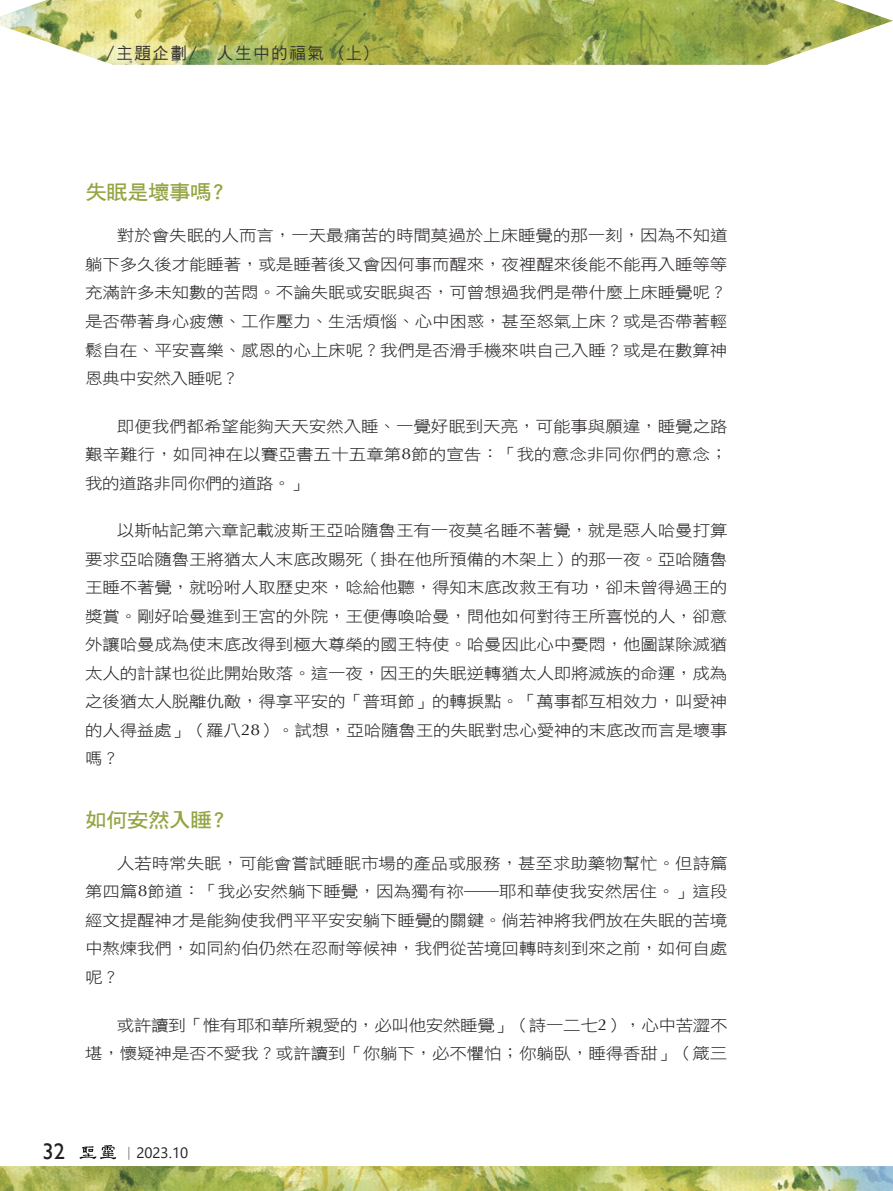
<style>
.page{position:relative;width:893px;height:1191px;background:#fff}
.page>*{position:absolute;margin:0;border:0;box-sizing:border-box;transform-origin:0 0}
.t1{font:22.5px "Gill Sans";color:#231f20}
.大標{font:20.25px "DF Hei W7 WIN BF";letter-spacing:-.04em;color:#93a544;scale:1.08 1}
.作者_大{font:16.5px "DF Hei W5 WIN BF";letter-spacing:.1em;color:#333}
.t2{font:15.75px/28.5px "DF Hei W3 WIN BF";letter-spacing:-.01em;color:#231f20;text-align:justify;scale:1.11 1}
.t3{font:15px "Segoe UI";color:#231f20}
.s1{font-family:"Optima"}
.s2{font-family:"Adobe Ming Std";font-weight:300}
</style>
<div class="page">
<svg style="left:80px;top:1145px;width:36px;height:14px"></svg>
<img style="left:0;top:1167px;width:893px;height:24px">
<img style="left:0;top:0;width:893px;height:65px">
<p class="作者_大" style="left:106px;top:45px;width:267px">/主題企劃/　人生中的福氣 (上)</p>
<p class="大標" style="left:85px;top:182px;width:135px">失眠是壞事嗎？</p>
<p class="t2" style="left:85px;top:221px;width:580px;text-indent:32px">對於會失眠的人而言，一天最痛苦的時間莫過於上床睡覺的那一刻，因為不知道躺下多久後才能睡著，或是睡著後又會因何事而醒來，夜裡醒來後能不能再入睡等等充滿許多未知數的苦悶。不論失眠或安眠與否，可曾想過我們是帶什麼上床睡覺呢？是否帶著身心疲憊、工作壓力、生活煩惱、心中困惑，甚至怒氣上床？或是否帶著輕鬆自在、平安喜樂、感恩的心上床呢？我們是否滑手機來哄自己入睡？或是在數算神恩典中安然入睡呢？</p>
<p class="t2" style="left:85px;top:412px;width:580px;text-indent:32px">即便我們都希望能夠天天安然入睡、一覺好眠到天亮，可能事與願違，睡覺之路艱辛難行，如同神在以賽亞書五十五章第<span class="s1">8</span>節的宣告：「我的意念非同你們的意念；我的道路非同你們的道路。」</p>
<p class="t2" style="left:85px;top:516px;width:580px;text-indent:32px">以斯帖記第六章記載波斯王亞哈隨魯王有一夜莫名睡不著覺，就是惡人哈曼打算要求亞哈隨魯王將猶太人末底改賜死（掛在他所預備的木架上）的那一夜。亞哈隨魯王睡不著覺，就吩咐人取歷史來，唸給他聽，得知末底改救王有功，卻未曾得過王的獎賞。剛好哈曼進到王宮的外院，王便傳喚哈曼，問他如何對待王所喜悅的人，卻意外讓哈曼成為使末底改得到極大尊榮的國王特使。哈曼因此心中憂悶，他圖謀除滅猶太人的計謀也從此開始敗落。這一夜，因王的失眠逆轉猶太人即將滅族的命運，成為之後猶太人脫離仇敵，得享平安的「普珥節」的轉捩點。「萬事都互相效力，叫愛神的人得益處」（羅八<span class="s1">28</span>）。試想，亞哈隨魯王的失眠對忠心愛神的末底改而言是壞事嗎？</p>
<p class="大標" style="left:85px;top:809px;width:136px">如何安然入睡？</p>
<p class="t2" style="left:85px;top:849px;width:580px;text-indent:32px">人若時常失眠，可能會嘗試睡眠市場的產品或服務，甚至求助藥物幫忙。但詩篇第四篇<span class="s1">8</span>節道：「我必安然躺下睡覺，因為獨有祢――耶和華使我安然居住。」這段經文提醒神才是能夠使我們平平安安躺下睡覺的關鍵。倘若神將我們放在失眠的苦境中熬煉我們，如同約伯仍然在忍耐等候神，我們從苦境回轉時刻到來之前，如何自處呢？</p>
<p class="t2" style="left:85px;top:1010px;width:580px;text-align:right">或許讀到「惟有耶和華所親愛的，必叫他安然睡覺」（詩一二七<span class="s1">2</span>），心中苦澀不<br>堪，懷疑神是否不愛我？或許讀到「你躺下，必不懼怕；你躺臥，睡得香甜」（箴三</p>
<h1 class="t1" style="left:43px;top:1138px;width:24px">32</h1>
<p class="t3" style="left:121px;top:1138px;width:68px"><span class="s2">｜</span>2023.10</p>
</div>
